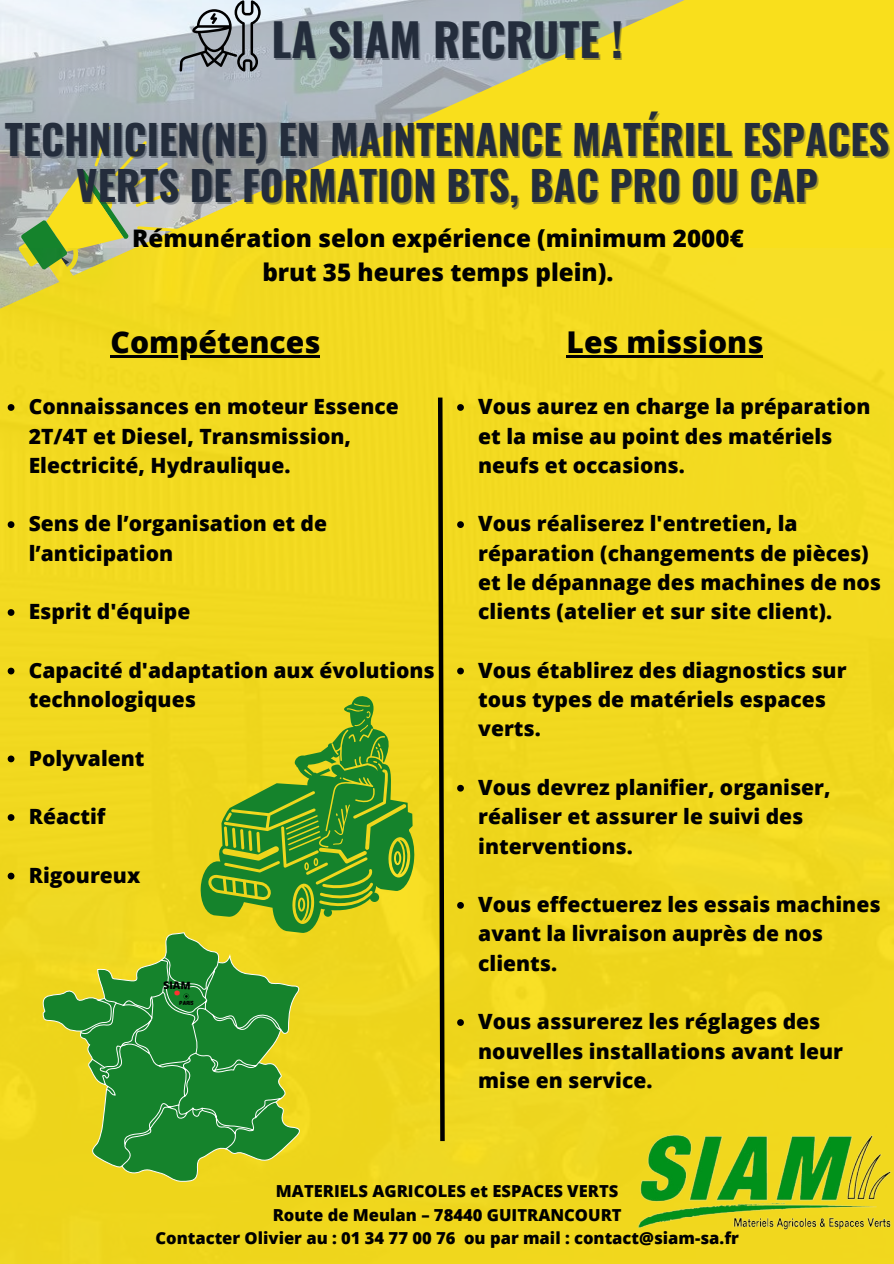
<style>
.page{position:relative;width:894px;height:1264px;background:#fff}
.page>*{position:absolute;margin:0;border:0;box-sizing:border-box;transform-origin:0 0}
.t1{font:700 45.15px "Oswald";color:#242d3c}
.t2{font:700 40.65px/46.2px "Oswald";color:#242d3c;text-align:center}
.t3{font:800 30px "Open Sans";color:#000}
.t4{font:800 25.95px "Open Sans";color:#ff3131}
.t5{font:800 24.15px/33.8px "Open Sans";color:#000;text-align:center}
.t6{font:800 21px/29.2px "Open Sans";color:#000}
.t7{font:800 16.5px "Open Sans";color:#000}
.t8{font:800 10.5px "Open Sans";color:#000}
.t9{font:6px "Gagalin";color:#000}
</style>
<div class="page">
<svg style="left:0;top:0;width:893px;height:249px;background:#d9ce60"></svg>
<div style="left:0;top:249px;width:893px;height:1014px;background:#f1d91f"></div>
<svg style="left:435px;top:393px;width:12px;height:752px;background:#988813"></svg>
<svg style="left:179px;top:0;width:81px;height:72px;background:#98a0a6"></svg>
<img style="left:632px;top:1094px;width:261px;height:169px">
<svg style="left:200px;top:691px;width:215px;height:242px;background:#91b224"></svg>
<svg style="left:457px;top:404px;width:7px;height:7px"></svg>
<svg style="left:457px;top:521px;width:7px;height:7px"></svg>
<svg style="left:457px;top:667px;width:7px;height:7px"></svg>
<svg style="left:457px;top:784px;width:7px;height:7px"></svg>
<svg style="left:457px;top:902px;width:7px;height:6px"></svg>
<svg style="left:457px;top:1019px;width:7px;height:6px"></svg>
<hr style="left:566px;top:355px;width:197px;height:3px;background:#000">
<svg style="left:8px;top:404px;width:6px;height:7px"></svg>
<svg style="left:8px;top:521px;width:6px;height:7px"></svg>
<svg style="left:8px;top:609px;width:6px;height:7px"></svg>
<svg style="left:8px;top:667px;width:6px;height:7px"></svg>
<svg style="left:8px;top:755px;width:6px;height:7px"></svg>
<svg style="left:8px;top:814px;width:6px;height:6px"></svg>
<svg style="left:8px;top:872px;width:6px;height:7px"></svg>
<hr style="left:110px;top:355px;width:210px;height:3px;background:#000">
<svg style="left:37px;top:932px;width:265px;height:249px;background:#77aa2f"></svg>
<p class="t1" style="left:271px;top:4px;width:353px">LA SIAM RECRUTE !</p>
<p class="t2" style="left:5px;top:115px;width:885px">TECHNICIEN(NE) EN MAINTENANCE MATÉRIEL ESPACES<br>VERTS DE FORMATION BTS, BAC PRO OU CAP</p>
<p class="t5" style="left:132px;top:221px;width:613px">Rémunération selon expérience (minimum 2000€ brut 35 heures temps plein).</p>
<p class="t3" style="left:110px;top:321px;width:211px">Compétences</p>
<p class="t6" style="left:29px;top:391px;width:371px">Connaissances en moteur Essence<br>2T/4T et Diesel, Transmission,<br>Electricité, Hydraulique.</p>
<p class="t6" style="left:29px;top:508px;width:300px">Sens de l’organisation et de l’anticipation</p>
<p class="t6" style="left:29px;top:596px;width:163px">Esprit d'équipe</p>
<p class="t6" style="left:29px;top:655px;width:407px">Capacité d'adaptation aux évolutions technologiques</p>
<p class="t6" style="left:29px;top:743px;width:117px">Polyvalent</p>
<p class="t6" style="left:29px;top:801px;width:78px">Réactif</p>
<p class="t6" style="left:29px;top:860px;width:113px">Rigoureux</p>
<p class="t8" style="left:173px;top:977px;width:9px">A</p>
<p class="t4" style="left:173px;top:967px;width:9px">.</p>
<p class="t9" style="left:179px;top:998px;width:16px">PARIS</p>
<p class="t3" style="left:566px;top:321px;width:198px">Les missions</p>
<p class="t6" style="left:478px;top:391px;width:393px">Vous aurez en charge la préparation et la mise au point des matériels neufs et occasions.</p>
<p class="t6" style="left:478px;top:508px;width:404px">Vous réaliserez l'entretien, la réparation (changements de pièces) et le dépannage des machines de nos clients (atelier et sur site client).</p>
<p class="t6" style="left:478px;top:655px;width:370px">Vous établirez des diagnostics sur tous types de matériels espaces verts.</p>
<p class="t6" style="left:478px;top:772px;width:354px">Vous devrez planifier, organiser, réaliser et assurer le suivi des interventions.</p>
<p class="t6" style="left:478px;top:889px;width:403px">Vous effectuerez les essais machines avant la livraison auprès de nos clients.</p>
<p class="t6" style="left:478px;top:1006px;width:366px">Vous assurerez les réglages des nouvelles installations avant leur mise en service.</p>
<p class="t7" style="left:276px;top:1179px;width:344px">MATERIELS AGRICOLES et ESPACES VERTS</p>
<p class="t7" style="left:273px;top:1202px;width:350px">Route de Meulan – 78440 GUITRANCOURT</p>
<p class="t7" style="left:155px;top:1225px;width:585px">Contacter Olivier au : 01 34 77 00 76 ou par mail : contact@siam-sa.fr</p>
</div>
